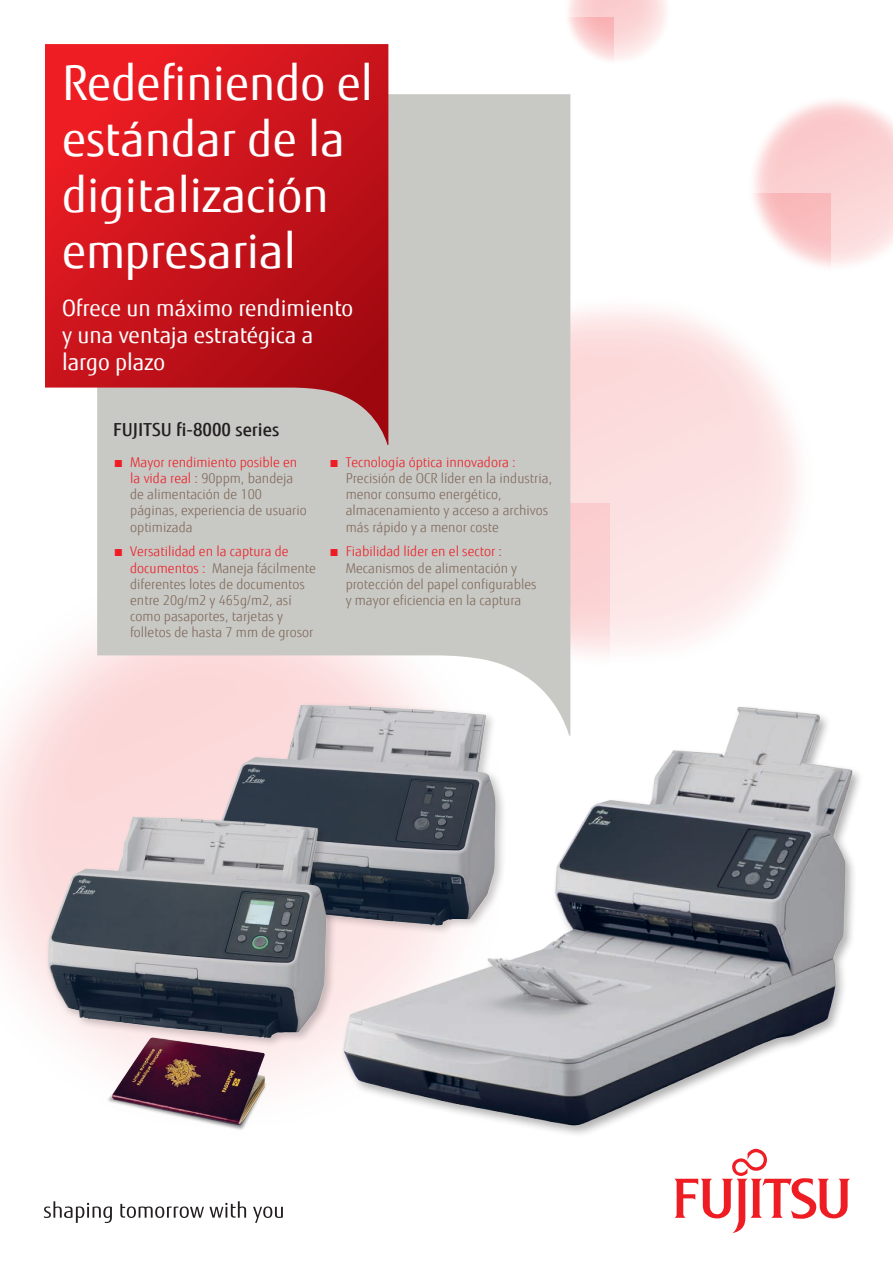
<style>
.page{position:relative;width:893px;height:1263px;background:#fff}
.page>*{position:absolute;margin:0;border:0;box-sizing:border-box;transform-origin:0 0}
.t1{font:47.7px/56.1px "Fujitsu Sans";color:#fff}
.t2{font:22.5px/27px "Fujitsu Sans";color:#fff}
.t3{font:500 18px "Fujitsu Sans";color:#231f20}
.t4{font:300 13.5px/16.2px "Fujitsu Sans";color:#7f6959}
.t5{font:300 13.5px "Fujitsu Sans";color:#ee1d23}
.s1{color:#ee1d23}
</style>
<div class="page">
<img style="left:344px;top:685px;width:516px;height:449px">
<img style="left:344px;top:736px;width:167px;height:259px">
<img style="left:0;top:729px;width:344px;height:374px">
<img style="left:97px;top:1019px;width:188px;height:112px">
<svg style="left:97px;top:94px;width:473px;height:642px;background:#cfcbc9"></svg>
<svg style="left:45px;top:44px;width:343px;height:401px;background:#ca2d33"></svg>
<svg style="left:674px;top:1149px;width:176px;height:84px"></svg>
<svg style="left:44px;top:1201px;width:68px;height:22px"></svg>
<svg style="left:120px;top:1201px;width:126px;height:17px"></svg>
<svg style="left:253px;top:1206px;width:30px;height:17px"></svg>
<h1 class="t1" style="left:62px;top:55px;width:313px">Redefiniendo el estándar de la digitalización empresarial</h1>
<h2 class="t2" style="left:62px;top:295px;width:293px">Ofrece un máximo rendimiento y una ventaja estratégica a largo plazo</h2>
<h3 class="t3" style="left:113px;top:418px;width:168px">FUJITSU fi-8000 series</h3>
<p class="t4" style="left:130px;top:454px;width:178px;text-indent:-17px"><span class="s1">■ Mayor rendimiento posible en la vida real :</span> 90ppm, bandeja de alimentación de 100 páginas, experiencia de usuario optimizada</p>
<p class="t4" style="left:130px;top:544px;width:187px;text-indent:-17px"><span class="s1">■ Versatilidad en la captura de documentos :</span> Maneja fácilmente diferentes lotes de documentos entre 20g/m2 y 465g/m2, así como pasaportes, tarjetas y folletos de hasta 7 mm de grosor</p>
<p class="t5" style="left:329px;top:454px;width:189px">■ Tecnología óptica innovadora :</p>
<p class="t4" style="left:346px;top:470px;width:208px">Precisión de OCR líder en la industria, menor consumo energético, almacenamiento y acceso a archivos más rápido y a menor coste</p>
<p class="t5" style="left:329px;top:544px;width:175px">■ Fiabilidad líder en el sector :</p>
<p class="t4" style="left:346px;top:560px;width:192px">Mecanismos de alimentación y protección del papel configurables y mayor eficiencia en la captura</p>
</div>
